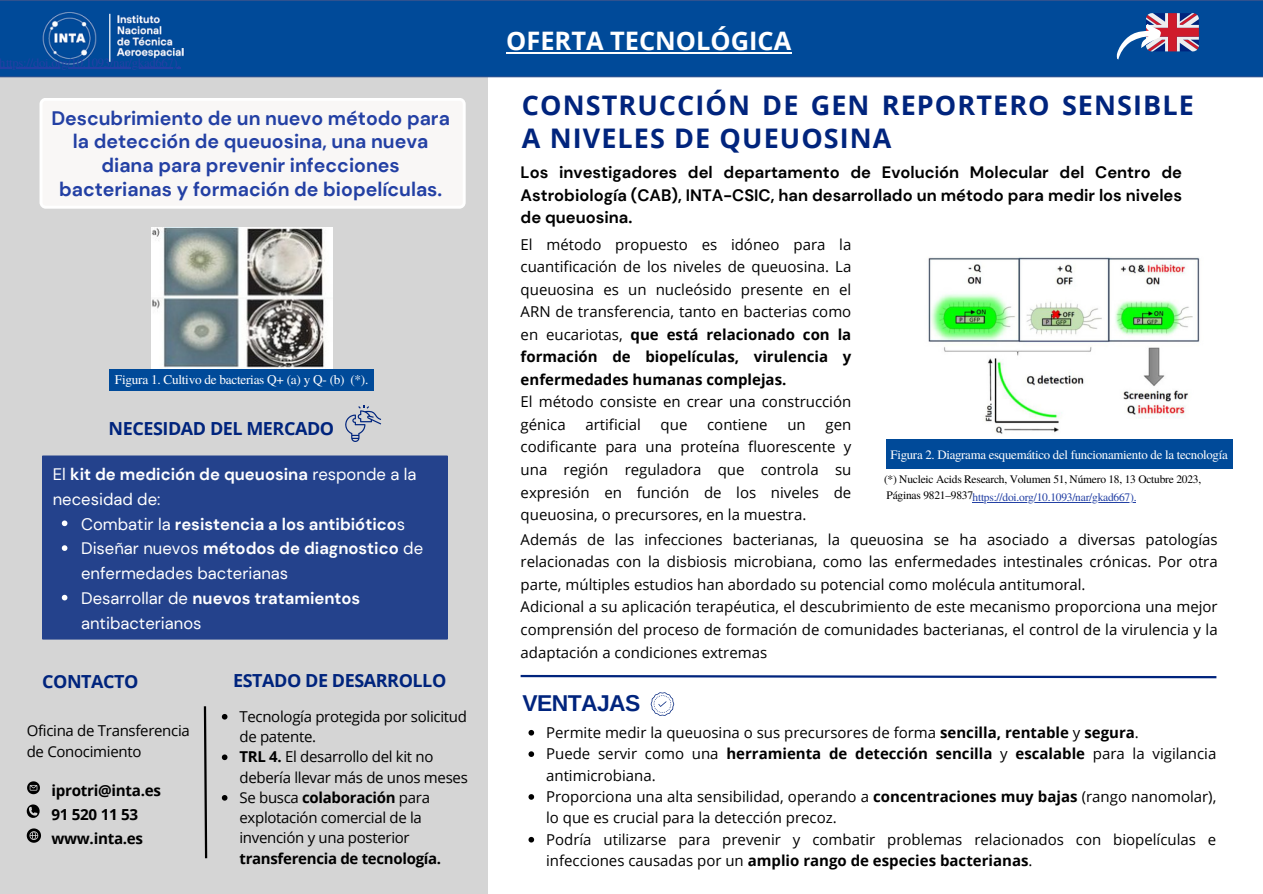
<style>
.page{position:relative;width:1263px;height:894px;background:#fff}
.page>*{position:absolute;margin:0;border:0;box-sizing:border-box;transform-origin:0 0}
.t1{font:700 27px/33.8px "Open Sans";letter-spacing:.04em;color:#00247d}
.t2{font:700 25.5px "Open Sans";color:#fff}
.t3{font:700 22.95px "Arimo";letter-spacing:-.025em;color:#00247d}
.t4{font:700 19.5px/23.7px "DM Sans";color:#2340a4;text-align:center}
.t5{font:700 18px "Open Sans";letter-spacing:-.025em;color:#00247d}
.t6{font:16.65px/24.8px "DM Sans";color:#fff}
.t7{font:700 16.65px "DM Sans";color:#fff}
.t8{font:700 16.5px/22.5px "DM Sans";color:#000;text-align:justify}
.t9{font:700 15.3px/24.2px "Open Sans";letter-spacing:-.02em;color:#000}
.t10{font:15px/22.5px "Open Sans";color:#000}
.t11{font:15px/20.2px "Open Sans";letter-spacing:-.02em;color:#000}
.t12{font:13.2px "Te X Gyre Termes";letter-spacing:-.02em;color:#fff}
.t13{font:12.75px "Te X Gyre Termes";letter-spacing:-.02em;color:#fff}
.t14{font:12.6px "Te X Gyre Termes";letter-spacing:-.02em;color:#2340a4}
.t15{font:11.4px "Te X Gyre Termes";letter-spacing:-.02em;color:#000}
.t16{font:11.4px "Te X Gyre Termes";letter-spacing:-.02em;color:#2340a4}
.s1{font-weight:700}
.s2{font-weight:400}
</style>
<div class="page">
<div style="left:0;top:0;width:488px;height:893px;background:#d5d5d5"></div>
<div style="left:0;top:0;width:1263px;height:77px;background:#004a99"></div>
<img style="left:35px;top:9px;width:67px;height:58px">
<img style="left:112px;top:10px;width:76px;height:55px">
<hr style="left:109px;top:14px;width:1px;height:48px;background:#fff">
<svg style="left:1109px;top:13px;width:90px;height:49px;background:#62699a"></svg>
<div style="left:40px;top:98px;width:426px;height:111px;background:#f9f7f6"></div>
<img style="left:151px;top:227px;width:181px;height:142px">
<div style="left:109px;top:369px;width:265px;height:22px;background:#004a99"></div>
<svg style="left:27px;top:804px;width:13px;height:14px"></svg>
<svg style="left:27px;top:781px;width:13px;height:13px"></svg>
<svg style="left:27px;top:828px;width:14px;height:14px"></svg>
<svg style="left:203px;top:706px;width:5px;height:153px"></svg>
<div style="left:42px;top:455px;width:405px;height:184px;background:#24428c"></div>
<svg style="left:62px;top:520px;width:5px;height:6px"></svg>
<svg style="left:62px;top:545px;width:5px;height:5px"></svg>
<svg style="left:62px;top:594px;width:5px;height:6px"></svg>
<hr style="left:506px;top:52px;width:285px;height:1px;background:#fff">
<svg style="left:222px;top:714px;width:5px;height:5px"></svg>
<svg style="left:222px;top:754px;width:5px;height:5px"></svg>
<svg style="left:222px;top:795px;width:5px;height:5px"></svg>
<hr style="left:0;top:68px;width:181px;height:1px;background:#2340a4">
<svg style="left:345px;top:405px;width:36px;height:37px"></svg>
<img style="left:928px;top:257px;width:272px;height:177px">
<div style="left:886px;top:438px;width:346px;height:30px;background:#004a99"></div>
<svg style="left:520px;top:674px;width:697px;height:5px"></svg>
<svg style="left:651px;top:692px;width:23px;height:23px"></svg>
<svg style="left:528px;top:730px;width:6px;height:5px"></svg>
<svg style="left:528px;top:751px;width:6px;height:5px"></svg>
<svg style="left:528px;top:794px;width:6px;height:5px"></svg>
<svg style="left:528px;top:836px;width:6px;height:6px"></svg>
<hr style="left:972px;top:501px;width:164px;height:1px;background:#2340a4">
<h3 class="t14" style="left:0;top:53px;width:182px">https://doi.org/10.1093/nar/gkad667).</h3>
<p class="t4" style="left:51px;top:106px;width:400px">Descubrimiento de un nuevo método para la detección de queuosina, una nueva diana para prevenir infecciones bacterianas y formación de biopelículas.</p>
<p class="t12" style="left:115px;top:370px;width:255px">Figura 1. Cultivo de bacterias Q+ (a) y Q- (b) (*).</p>
<p class="t5" style="left:109px;top:415px;width:227px">NECESIDAD DEL MERCADO</p>
<p class="t6" style="left:53px;top:462px;width:365px">El <span class="s1">kit de medición de queuosina</span> responde a la necesidad de:</p>
<h4 class="t7" style="left:81px;top:513px;width:326px"><span class="s2">Combatir la</span> resistencia a los antibiótico<span class="s2">s</span></h4>
<p class="t6" style="left:81px;top:536px;width:344px">Diseñar nuevos <span class="s1">métodos de diagnostico</span> de enfermedades bacterianas</p>
<p class="t6" style="left:81px;top:585px;width:281px">Desarrollar de <span class="s1">nuevos tratamientos </span>antibacterianos</p>
<h6 class="t5" style="left:42px;top:669px;width:98px">CONTACTO</h6>
<p class="t11" style="left:27px;top:720px;width:165px">Oficina de Transferencia de Conocimiento</p>
<p class="t9" style="left:51px;top:777px;width:111px">iprotri@inta.es<br>91 520 11 53 www.inta.es</p>
<h6 class="t5" style="left:233px;top:667px;width:215px">ESTADO DE DESARROLLO</h6>
<p class="t11" style="left:239px;top:705px;width:229px">Tecnología protegida por solicitud de patente.</p>
<p class="t11" style="left:239px;top:746px;width:230px"><span class="s1">TRL 4.</span> El desarrollo del kit no debería llevar más de unos meses</p>
<p class="t11" style="left:239px;top:786px;width:203px">Se busca <span class="s1">colaboración</span> para explotación comercial de la invención y una posterior <span class="s1">transferencia de tecnología.</span></p>
<h3 class="t2" style="left:506px;top:23px;width:287px">OFERTA TECNOLÓGICA</h3>
<p class="t1" style="left:522px;top:87px;width:673px">CONSTRUCCIÓN DE GEN REPORTERO SENSIBLE<br>A NIVELES DE QUEUOSINA</p>
<p class="t8" style="left:521px;top:161px;width:663px">Los investigadores del departamento de Evolución Molecular del Centro de Astrobiología (CAB), INTA-CSIC, han desarrollado un método para medir los niveles de queuosina.</p>
<p class="t10" style="left:521px;top:233px;width:332px">El método propuesto es idóneo para la cuantificación de los niveles de queuosina. La queuosina es un nucleósido presente en el ARN de transferencia, tanto en bacterias como en eucariotas, <span class="s1">que está relacionado con la formación de biopelículas, virulencia y enfermedades humanas complejas.<br></span>El método consiste en crear una construcción génica</p>
<p class="t10" style="left:585px;top:413px;width:57px">artificial</p>
<p class="t10" style="left:661px;top:413px;width:28px">que</p>
<p class="t10" style="left:707px;top:413px;width:62px">contiene</p>
<p class="t10" style="left:787px;top:413px;width:20px">un</p>
<p class="t10" style="left:521px;top:413px;width:332px;text-align:justify;text-indent:305px">gen codificante para una proteína fluorescente y una región reguladora que controla su expresión en función de los niveles de queuosina, o precursores, en la muestra.</p>
<h1 class="t10" style="left:521px;top:527px;width:699px">Además de las infecciones bacterianas, la queuosina se ha asociado a diversas patologías relacionadas con la disbiosis microbiana, como las enfermedades intestinales crónicas. Por otra parte, múltiples estudios han abordado su potencial como molécula antitumoral.<br>Adicional a su aplicación terapéutica, el descubrimiento de este mecanismo proporciona una mejor comprensión del proceso de formación de comunidades bacterianas, el control de la virulencia y la adaptación a condiciones extremas</h1>
<h5 class="t3" style="left:522px;top:689px;width:119px">VENTAJAS</h5>
<h6 class="t10" style="left:546px;top:720px;width:594px">Permite medir la queuosina o sus precursores de forma <span class="s1">sencilla, rentable</span> y <span class="s1">segura</span>.</h6>
<p class="t10" style="left:546px;top:742px;width:672px;line-height:21.3px">Puede servir como una <span class="s1">herramienta de detección sencilla</span> y <span class="s1">escalable</span> para la vigilancia antimicrobiana.</p>
<p class="t10" style="left:546px;top:785px;width:672px;line-height:21.3px">Proporciona una alta sensibilidad, operando a <span class="s1">concentraciones muy bajas</span> (rango nanomolar), lo que es crucial para la detección precoz.</p>
<p class="t10" style="left:546px;top:828px;width:672px;line-height:21.3px">Podría utilizarse para prevenir y combatir problemas relacionados con biopelículas e infecciones causadas por un <span class="s1">amplio rango de especies bacterianas</span>.</p>
<p class="t13" style="left:890px;top:445px;width:339px">Figura 2. Diagrama esquemático del funcionamiento de la tecnología</p>
<h5 class="t15" style="left:884px;top:470px;width:319px">(*) Nucleic Acids Research, Volumen 51, Número 18, 13 Octubre 2023,</h5>
<h3 class="t15" style="left:887px;top:486px;width:88px">Páginas 9821–9837</h3>
<p class="t16" style="left:972px;top:488px;width:165px">https://doi.org/10.1093/nar/gkad667).</p>
</div>
